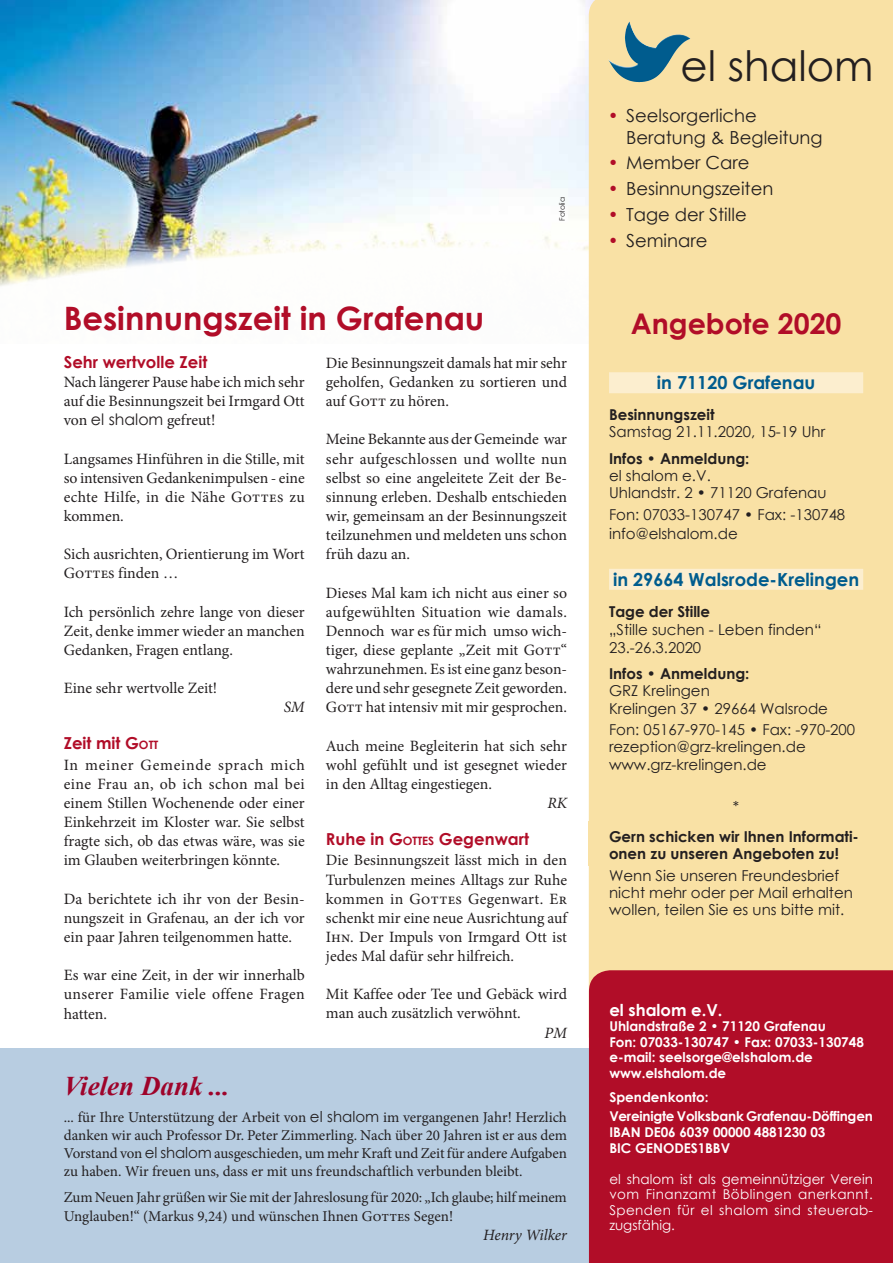
<style>
.page{position:relative;width:893px;height:1263px;background:#fff}
.page>*{position:absolute;margin:0;border:0;box-sizing:border-box;transform-origin:0 0}
.t1{font:42px "Century Gothic";color:#231f20}
.t2{font:700 32.25px "Century Gothic";color:#b10d28}
.t3{font:700 28.5px "Century Gothic";color:#b10d28}
.t4{font:italic 700 27px "Times New Roman";color:#9e032a}
.t5{font:18px/25.8px "Century Gothic";color:#231f20}
.t6{font:700 18px "Century Gothic";color:#005c8e}
.t7{font:700 16.5px "Century Gothic";color:#b10d28}
.t8{font:700 16.5px "Century Gothic";color:#fff}
.t9{font:15.75px/19.2px "Minion Pro";color:#231f20;text-align:justify}
.t10{font:italic 15.75px "Minion Pro";letter-spacing:-.005em;color:#231f20}
.t11{font:15px/18px "Minion Pro";letter-spacing:-.005em;color:#231f20;text-align:justify}
.t12{font:15px/17.2px "Century Gothic";color:#231f20}
.t13{font:700 15px/17.2px "Century Gothic";color:#231f20}
.t14{font:700 13.5px/15.6px "Century Gothic";color:#fff}
.t15{font:13.5px/15.5px "Century Gothic";letter-spacing:.03em;color:#fff;text-align:justify}
.t16{font:7.5px "Century Gothic";color:#231f20}
.s1{font-family:"Century Gothic"}
.s2{font-style:inherit}
.s3{font-size:11.55px}
</style>
<div class="page">
<img style="left:0;top:0;width:589px;height:173px">
<svg style="left:0;top:173px;width:589px;height:875px"></svg>
<div style="left:0;top:1048px;width:597px;height:215px;background:#b8cde1"></div>
<div style="left:589px;top:0;width:304px;height:970px;background:#f9e1a5"></div>
<div style="left:588px;top:821px;width:305px;height:44px;background:#f9e1a5"></div>
<div style="left:609px;top:372px;width:254px;height:21px;background:#fceecf"></div>
<div style="left:609px;top:569px;width:254px;height:21px;background:#fceecf"></div>
<img style="left:608px;top:21px;width:30px;height:46px">
<div style="left:589px;top:970px;width:304px;height:293px;background:#b10d28"></div>
<svg style="left:611px;top:113px;width:5px;height:5px"></svg>
<svg style="left:611px;top:160px;width:5px;height:5px"></svg>
<svg style="left:611px;top:186px;width:5px;height:5px"></svg>
<svg style="left:611px;top:212px;width:5px;height:5px"></svg>
<svg style="left:611px;top:238px;width:5px;height:5px"></svg>
<h2 class="t2" style="left:64px;top:293px;width:422px">Besinnungszeit in Grafenau</h2>
<p class="t16" style="left:557px;top:221px;width:26px;rotate:-90deg">Fotolia</p>
<p class="t7" style="left:64px;top:349px;width:145px">Sehr wertvolle Zeit</p>
<p class="t9" style="left:64px;top:372px;width:242px">Nach längerer Pause habe ich mich sehr auf die Besinnungszeit bei Irmgard Ott von <span class="s1">el shalom</span> gefreut!</p>
<p class="t9" style="left:64px;top:449px;width:242px">Langsames Hinführen in die Stille, mit so intensiven Gedankenimpulsen - eine echte Hilfe, in die Nähe Gottes zu kommen.</p>
<p class="t9" style="left:64px;top:545px;width:242px">Sich ausrichten, Orientierung im Wort<br>Gottes finden …</p>
<p class="t9" style="left:64px;top:602px;width:243px">Ich persönlich zehre lange von dieser Zeit, denke immer wieder an manchen Gedanken, Fragen entlang.</p>
<p class="t9" style="left:64px;top:679px;width:155px">Eine sehr wertvolle Zeit!</p>
<p class="t10" style="left:284px;top:696px;width:23px">SM</p>
<p class="t7" style="left:64px;top:730px;width:96px">Zeit mit <span class="s2">G</span><span class="s3">OTT</span></p>
<p class="t9" style="left:64px;top:755px;width:243px">In meiner Gemeinde sprach mich eine Frau an, ob ich schon mal bei einem Stillen Wochenende oder einer Einkehrzeit im Kloster war. Sie selbst fragte sich, ob das etwas wäre, was sie im Glauben weiterbringen könnte.</p>
<p class="t9" style="left:64px;top:889px;width:242px">Da berichtete ich ihr von der Besin&shy;nungszeit in Grafenau, an der ich vor ein paar Jahren teilgenommen hatte.</p>
<p class="t9" style="left:64px;top:966px;width:243px">Es war eine Zeit, in der wir innerhalb unserer Familie viele offene Fragen hatten.</p>
<p class="t9" style="left:326px;top:353px;width:243px">Die Besinnungszeit damals hat mir sehr geholfen, Gedanken zu sortieren und auf Gott zu hören.</p>
<p class="t9" style="left:326px;top:430px;width:243px">Meine Bekannte aus der Gemeinde war sehr aufgeschlossen und wollte nun selbst so eine angeleitete Zeit der Be&shy;sinnung erleben. Deshalb entschieden wir, gemeinsam an der Besinnungszeit teilzunehmen und meldeten uns schon früh dazu an.</p>
<p class="t9" style="left:326px;top:583px;width:243px">Dieses Mal kam ich nicht aus einer so aufgewühlten Situation wie damals.<br>Dennoch war es für mich umso wich&shy;tiger, diese geplante „Zeit mit Gott“ wahrzunehmen. Es ist eine ganz beson&shy;dere und sehr gesegnete Zeit geworden.<br>Gott hat intensiv mit mir gesprochen.</p>
<p class="t9" style="left:326px;top:736px;width:243px">Auch meine Begleiterin hat sich sehr wohl gefühlt und ist gesegnet wieder in den Alltag eingestiegen.</p>
<p class="t10" style="left:547px;top:792px;width:21px">RK</p>
<p class="t7" style="left:326px;top:826px;width:205px">Ruhe in <span class="s2">G</span><span class="s3">OTTES</span> Gegenwart</p>
<p class="t9" style="left:326px;top:851px;width:243px">Die Besinnungszeit lässt mich in den Turbulenzen meines Alltags zur Ruhe kommen in Gottes Gegenwart. Er schenkt mir eine neue Ausrichtung auf Ihn. Der Impuls von Irmgard Ott ist jedes Mal dafür sehr hilfreich.</p>
<p class="t9" style="left:326px;top:985px;width:243px">Mit Kaffee oder Tee und Gebäck wird man auch zusätzlich verwöhnt.</p>
<p class="t10" style="left:544px;top:1022px;width:24px">PM</p>
<h3 class="t4" style="left:64px;top:1067px;width:167px">Vielen Dank ...</h3>
<p class="t11" style="left:64px;top:1108px;width:505px">... für Ihre Unterstützung der Arbeit von <span class="s1">el shalom</span> im vergangenen Jahr! Herzlich danken wir auch Professor Dr. Peter Zimmerling. Nach über 20 Jahren ist er aus dem Vorstand von <span class="s1">el shalom</span> ausgeschieden, um mehr Kraft und Zeit für andere Aufgaben zu haben. Wir freuen uns, dass er mit uns freundschaftlich verbunden bleibt.</p>
<p class="t11" style="left:64px;top:1188px;width:505px;line-height:18.9px">Zum Neuen Jahr grüßen wir Sie mit der Jahreslosung für 2020: „Ich glaube; hilf meinem<br>Unglauben!“ (Markus 9,24) und wünschen Ihnen Gottes Segen!</p>
<p class="t10" style="left:483px;top:1224px;width:86px">Henry Wilker</p>
<h1 class="t1" style="left:680px;top:37px;width:195px">el shalom</h1>
<p class="t5" style="left:626px;top:104px;width:198px;line-height:21.6px">Seelsorgerliche<br>Beratung &amp; Begleitung</p>
<p class="t5" style="left:626px;top:150px;width:149px">Member Care<br>Besinnungszeiten<br>Tage der Stille<br>Seminare</p>
<h3 class="t3" style="left:631px;top:302px;width:212px">Angebote 2020</h3>
<p class="t6" style="left:657px;top:369px;width:160px">in 71120 Grafenau</p>
<p class="t13" style="left:609px;top:405px;width:107px">Besinnungszeit</p>
<p class="t12" style="left:609px;top:423px;width:218px">Samstag 21.11.2020, 15-19 Uhr</p>
<p class="t13" style="left:609px;top:449px;width:142px">Infos • Anmeldung:</p>
<p class="t12" style="left:609px;top:467px;width:219px">el shalom e.V.<br>Uhlandstr. 2 • 71120 Grafenau</p>
<p class="t12" style="left:609px;top:505px;width:238px;line-height:18.9px">Fon: 07033-130747 • Fax: -130748 info@elshalom.de</p>
<p class="t6" style="left:613px;top:566px;width:248px">in 29664 Walsrode-Krelingen</p>
<p class="t13" style="left:609px;top:602px;width:103px">Tage der Stille</p>
<p class="t12" style="left:609px;top:620px;width:214px;line-height:18px">„Stille suchen - Leben finden“<br>23.-26.3.2020</p>
<p class="t13" style="left:609px;top:664px;width:142px">Infos • Anmeldung:</p>
<p class="t12" style="left:609px;top:682px;width:220px">GRZ Krelingen<br>Krelingen 37 • 29664 Walsrode</p>
<p class="t12" style="left:609px;top:721px;width:248px">Fon: 05167-970-145 • Fax: -970-200 rezeption@grz-krelingen.de www.grz-krelingen.de</p>
<p class="t12" style="left:733px;top:797px;width:8px">*</p>
<p class="t13" style="left:609px;top:827px;width:251px">Gern schicken wir Ihnen Informati&shy;onen zu unseren Angeboten zu!</p>
<p class="t12" style="left:609px;top:866px;width:245px">Wenn Sie unseren Freundesbrief nicht mehr oder per Mail erhalten wollen, teilen Sie es uns bitte mit.</p>
<p class="t8" style="left:609px;top:997px;width:115px">el shalom e.V.</p>
<p class="t14" style="left:609px;top:1018px;width:256px">Uhlandstraße 2 • 71120 Grafenau<br>Fon: 07033-130747 • Fax: 07033-130748 e-mail: seelsorge@elshalom.de www.elshalom.de</p>
<p class="t14" style="left:609px;top:1086px;width:265px;line-height:19.8px">Spendenkonto:<br>Vereinigte Volksbank Grafenau-Döffingen</p>
<p class="t14" style="left:609px;top:1124px;width:218px">IBAN DE06 6039 00000 4881230 03<br>BIC GENODES1BBV</p>
<p class="t15" style="left:609px;top:1171px;width:265px">el shalom ist als gemeinnütziger Verein vom Finanzamt Böblingen anerkannt.<br>Spenden für el shalom sind steuerab&shy;zugsfähig.</p>
</div>
